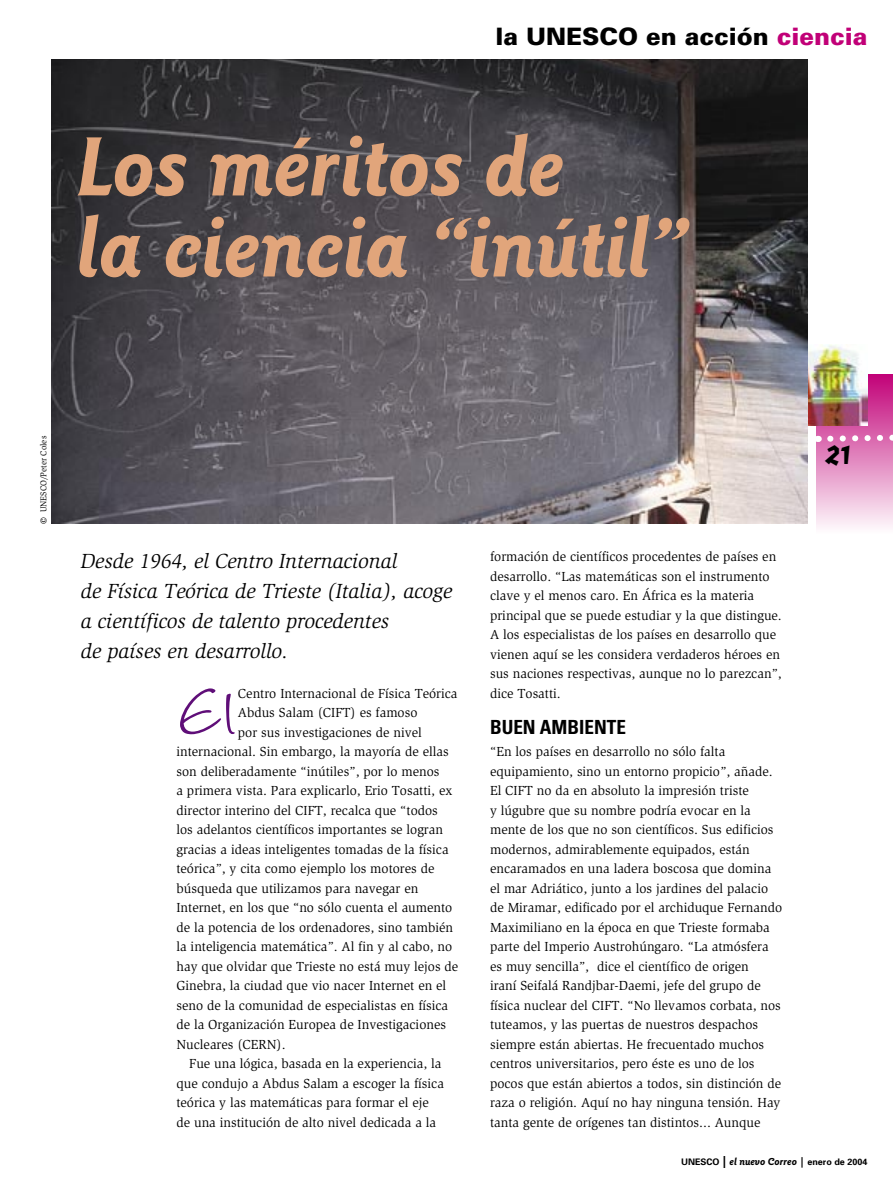
<style>
.page{position:relative;width:893px;height:1191px;background:#fff}
.page>*{position:absolute;margin:0;border:0;box-sizing:border-box;transform-origin:0 0}
.t1{font:97.95px "Wiesbaden Swing";color:#5f0e78}
.t2{font:italic 700 87px/81px "Goudy Sans";color:#e1a57b}
.t3{font:700 36px "Elektrix";color:#000}
.t4{font:900 24px "Univers";color:#000}
.t5{font:italic 21px/30px "Slimbach";color:#000}
.t6{font:700 condensed 19.5px "Univers";color:#000}
.t7{font:13.5px/19.5px "Slimbach";color:#000}
.t8{font:700 9px "Univers";color:#000}
.t9{font:8.85px "Slimbach";color:#000;scale:.95 1}
.s1{color:#c10077}
.s2{font-size:13.5px}
.s3{font-size:12px}
.s4{font-family:"Goudy Sans";font-style:italic;font-size:10.5px}
</style>
<div class="page">
<div style="left:816px;top:374px;width:77px;height:160px;background:linear-gradient(to bottom,#c10178,#fefcfd)"></div>
<svg style="left:816px;top:431px;width:77px;height:14px"></svg>
<img style="left:808px;top:344px;width:59px;height:81px">
<img style="left:51px;top:60px;width:757px;height:463px">
<h3 class="t4" style="left:495px;top:21px;width:373px">la UNESCO en acción <span class="s1">ciencia</span></h3>
<h2 class="t2" style="left:77px;top:126px;width:612px">Los méritos de<br>la ciencia “inútil”</h2>
<p class="t9" style="left:38px;top:523px;width:94px;rotate:-90deg"><span class="s2">©</span> UNESCO/Peter Coles</p>
<h3 class="t3" style="left:824px;top:431px;width:28px">21</h3>
<h3 class="t5" style="left:81px;top:546px;width:373px">Desde 1964, el Centro Internacional<br>de Física Teórica de Trieste (Italia), acoge a científicos de talento procedentes<br>de países en desarrollo.</h3>
<h1 class="t1" style="left:176px;top:657px;width:60px">El</h1>
<p class="t7" style="left:238px;top:683px;width:221px">Centro Internacional de Física Teórica</p>
<p class="t7" style="left:238px;top:703px;width:181px">Abdus Salam (CIFT) es famoso</p>
<p class="t7" style="left:238px;top:722px;width:185px">por sus investigaciones de nivel</p>
<p class="t7" style="left:176px;top:742px;width:274px">internacional. Sin embargo, la mayoría de ellas</p>
<p class="t7" style="left:176px;top:761px;width:264px">son deliberadamente “inútiles”, por lo menos</p>
<p class="t7" style="left:176px;top:781px;width:277px">a primera vista. Para explicarlo, Erio Tosatti, ex</p>
<p class="t7" style="left:176px;top:800px;width:263px">director interino del CIFT, recalca que “todos</p>
<p class="t7" style="left:176px;top:820px;width:268px">los adelantos científicos importantes se logran</p>
<p class="t7" style="left:176px;top:839px;width:274px">gracias a ideas inteligentes tomadas de la física</p>
<p class="t7" style="left:176px;top:859px;width:259px">teórica”, y cita como ejemplo los motores de</p>
<p class="t7" style="left:176px;top:878px;width:243px">búsqueda que utilizamos para navegar en</p>
<p class="t7" style="left:176px;top:898px;width:277px">Internet, en los que “no sólo cuenta el aumento</p>
<p class="t7" style="left:176px;top:917px;width:278px">de la potencia de los ordenadores, sino también</p>
<p class="t7" style="left:176px;top:937px;width:277px">la inteligencia matemática”. Al fin y al cabo, no</p>
<p class="t7" style="left:176px;top:956px;width:283px">hay que olvidar que Trieste no está muy lejos de</p>
<p class="t7" style="left:176px;top:976px;width:271px">Ginebra, la ciudad que vio nacer Internet en el</p>
<p class="t7" style="left:176px;top:995px;width:273px">seno de la comunidad de especialistas en física</p>
<p class="t7" style="left:176px;top:1015px;width:271px">de la Organización Europea de Investigaciones</p>
<p class="t7" style="left:176px;top:1034px;width:111px">Nucleares (CERN).</p>
<p class="t7" style="left:189px;top:1054px;width:254px">Fue una lógica, basada en la experiencia, la</p>
<p class="t7" style="left:176px;top:1073px;width:269px">que condujo a Abdus Salam a escoger la física</p>
<p class="t7" style="left:176px;top:1093px;width:254px">teórica y las matemáticas para formar el eje</p>
<p class="t7" style="left:176px;top:1112px;width:261px">de una institución de alto nivel dedicada a la</p>
<p class="t7" style="left:490px;top:547px;width:293px">formación de científicos procedentes de países en desarrollo. “Las matemáticas son el instrumento clave y el menos caro. En África es la materia principal que se puede estudiar y la que distingue.<br>A los especialistas de los países en desarrollo que vienen aquí se les considera verdaderos héroes en sus naciones respectivas, aunque no lo parezcan”, dice Tosatti.</p>
<h3 class="t6" style="left:490px;top:715px;width:137px">BUEN AMBIENTE</h3>
<p class="t7" style="left:490px;top:742px;width:294px">“En los países en desarrollo no sólo falta equipamiento, sino un entorno propicio”, añade.<br>El CIFT no da en absoluto la impresión triste<br>y lúgubre que su nombre podría evocar en la mente de los que no son científicos. Sus edificios modernos, admirablemente equipados, están encaramados en una ladera boscosa que domina el mar Adriático, junto a los jardines del palacio de Miramar, edificado por el archiduque Fernando Maximiliano en la época en que Trieste formaba parte del Imperio Austrohúngaro. “La atmósfera es muy sencilla”, dice el científico de origen<br>iraní Seifalá Randjbar-Daemi, jefe del grupo de física nuclear del CIFT. “No llevamos corbata, nos tuteamos, y las puertas de nuestros despachos siempre están abiertas. He frecuentado muchos centros universitarios, pero éste es uno de los pocos que están abiertos a todos, sin distinción de raza o religión. Aquí no hay ninguna tensión. Hay tanta gente de orígenes tan distintos... Aunque</p>
<p class="t8" style="left:681px;top:1156px;width:188px">UNESCO <span class="s3">|</span> <span class="s4">el nuevo Correo |</span> enero de 2004</p>
</div>
